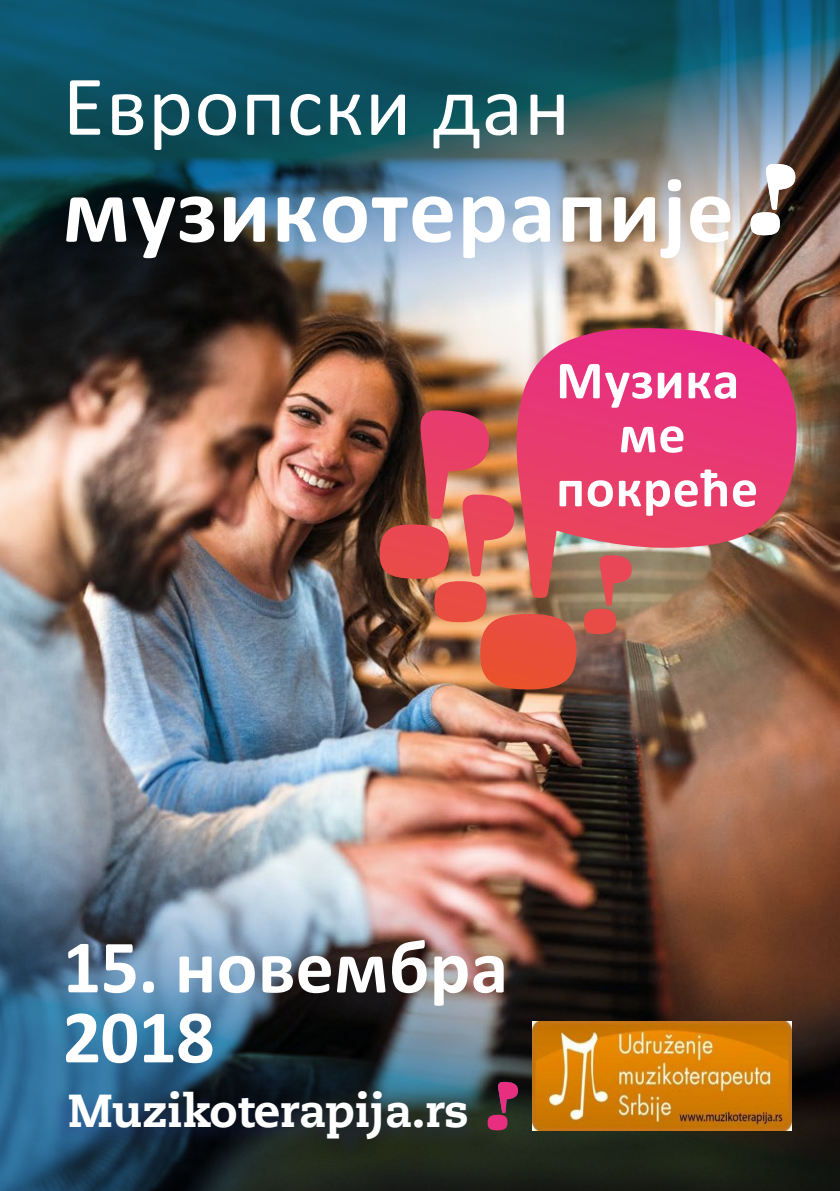
<style>
.page{position:relative;width:840px;height:1191px;background:#fff}
.page>*{position:absolute;margin:0;border:0;box-sizing:border-box;transform-origin:0 0}
.t1{font:700 94px "Calibri";color:#fff}
.t2{font:86px "Calibri";color:#fff}
.t3{font:700 76px/70px "Calibri";letter-spacing:-.01em;color:#fff}
.t4{font:700 54px/108px "Calibri";color:#fff}
.t5{font:800 46px "Caecilia LT Std 85";letter-spacing:-.01em;color:#fff}
</style>
<div class="page">
<img style="left:0;top:432px;width:839px;height:363px">
<img style="left:0;top:0;width:839px;height:432px">
<img style="left:0;top:795px;width:839px;height:396px">
<svg style="left:516px;top:328px;width:281px;height:270px"></svg>
<svg style="left:583px;top:555px;width:49px;height:79px"></svg>
<img style="left:379px;top:410px;width:197px;height:279px">
<div style="left:47px;top:1085px;width:432px;height:72px;background:#283583;opacity:.4"></div>
<svg style="left:487px;top:1082px;width:31px;height:48px"></svg>
<svg style="left:749px;top:164px;width:46px;height:72px"></svg>
<img style="left:532px;top:1021px;width:259px;height:109px">
<h2 class="t2" style="left:63px;top:70px;width:510px">Европски дан</h2>
<h1 class="t1" style="left:63px;top:171px;width:673px">музикотерапије</h1>
<p class="t4" style="left:556px;top:331px;width:204px">Музика покреће</p>
<p class="t4" style="left:618px;top:385px;width:69px">ме</p>
<h3 class="t3" style="left:63px;top:932px;width:448px">15. новембра<br>2018</h3>
<p class="t5" style="left:68px;top:1092px;width:402px">Muzikoterapija.rs</p>
</div>
